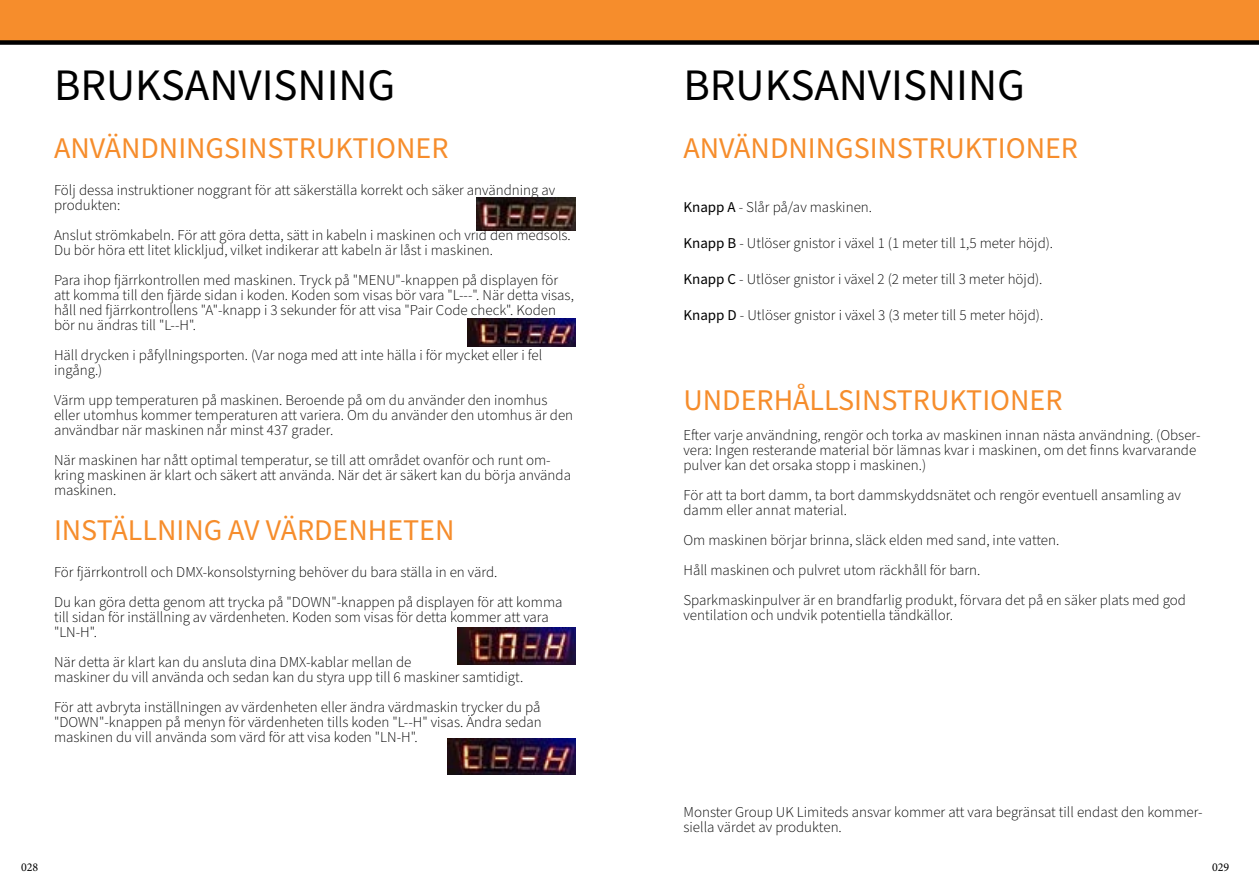
<style>
.page{position:relative;width:1259px;height:893px;background:#fff}
.page>*{position:absolute;margin:0;border:0;box-sizing:border-box;transform-origin:0 0}
.t1{font:45px "Source Sans Pro";color:#000}
.t2{font:30px "Source Sans Pro";color:#f68d2c}
.t3{font:300 15px/15px "Source Sans Pro";color:#000}
.t4{font:12px "Minion Pro";letter-spacing:-.01em;color:#000}
.s1{font-weight:400}
</style>
<div class="page">
<div style="left:0;top:0;width:1259px;height:43px;background:#f68d2c"></div>
<div style="left:0;top:40px;width:1259px;height:5px;background:#000"></div>
<img style="left:477px;top:198px;width:98px;height:32px">
<img style="left:467px;top:319px;width:108px;height:28px">
<img style="left:458px;top:628px;width:117px;height:36px">
<img style="left:447px;top:738px;width:128px;height:37px">
<h1 class="t1" style="left:54px;top:55px;width:343px">BRUKSANVISNING</h1>
<h1 class="t1" style="left:683px;top:55px;width:343px">BRUKSANVISNING</h1>
<h2 class="t2" style="left:54px;top:128px;width:396px">ANVÄNDNINGSINSTRUKTIONER</h2>
<p class="t3" style="left:54px;top:183px;width:503px">Följ dessa instruktioner noggrant för att säkerställa korrekt och säker användning av produkten:</p>
<p class="t3" style="left:54px;top:228px;width:518px">Anslut strömkabeln. För att göra detta, sätt in kabeln i maskinen och vrid den medsols.<br>Du bör höra ett litet klickljud, vilket indikerar att kabeln är låst i maskinen.</p>
<p class="t3" style="left:54px;top:273px;width:521px">Para ihop fjärrkontrollen med maskinen. Tryck på "MENU"-knappen på displayen för att komma till den fjärde sidan i koden. Koden som visas bör vara "L---". När detta visas, håll ned fjärrkontrollens "A"-knapp i 3 sekunder för att visa "Pair Code check". Koden bör nu ändras till "L--H".</p>
<p class="t3" style="left:54px;top:348px;width:490px">Häll drycken i påfyllningsporten. (Var noga med att inte hälla i för mycket eller i fel ingång.)</p>
<p class="t3" style="left:54px;top:393px;width:521px">Värm upp temperaturen på maskinen. Beroende på om du använder den inomhus eller utomhus kommer temperaturen att variera. Om du använder den utomhus är den användbar när maskinen når minst 437 grader.</p>
<p class="t3" style="left:54px;top:453px;width:518px">När maskinen har nått optimal temperatur, se till att området ovanför och runt om&shy;kring maskinen är klart och säkert att använda. När det är säkert kan du börja använda maskinen.</p>
<h2 class="t2" style="left:54px;top:510px;width:402px">INSTÄLLNING AV VÄRDENHETEN</h2>
<p class="t3" style="left:54px;top:557px;width:510px;line-height:30px">För fjärrkontroll och DMX-konsolstyrning behöver du bara ställa in en värd.<br>Du kan göra detta genom att trycka på "DOWN"-knappen på displayen för att komma</p>
<p class="t3" style="left:54px;top:609px;width:496px">till sidan för inställning av värdenheten. Koden som visas för detta kommer att vara "LN-H".</p>
<p class="t3" style="left:54px;top:654px;width:471px">När detta är klart kan du ansluta dina DMX-kablar mellan de<br>maskiner du vill använda och sedan kan du styra upp till 6 maskiner samtidigt.</p>
<p class="t3" style="left:54px;top:699px;width:489px;text-align:justify">För att avbryta inställningen av värdenheten eller ändra värdmaskin trycker du på "DOWN"-knappen på menyn för värdenheten tills koden "L--H" visas. Ändra sedan maskinen du vill använda som värd för att visa koden "LN-H".</p>
<h2 class="t2" style="left:683px;top:128px;width:396px">ANVÄNDNINGSINSTRUKTIONER</h2>
<p class="t3" style="left:683px;top:200px;width:190px"><span class="s1">Knapp A</span> - Slår på/av maskinen.</p>
<p class="t3" style="left:683px;top:236px;width:371px"><span class="s1">Knapp B</span> - Utlöser gnistor i växel 1 (1 meter till 1,5 meter höjd).</p>
<p class="t3" style="left:683px;top:272px;width:360px"><span class="s1">Knapp C</span> - Utlöser gnistor i växel 2 (2 meter till 3 meter höjd).</p>
<p class="t3" style="left:683px;top:308px;width:361px"><span class="s1">Knapp D</span> - Utlöser gnistor i växel 3 (3 meter till 5 meter höjd).</p>
<h2 class="t2" style="left:683px;top:379px;width:380px">UNDERHÅLLSINSTRUKTIONER</h2>
<p class="t3" style="left:683px;top:427px;width:518px">Efter varje användning, rengör och torka av maskinen innan nästa användning. (Obser&shy;vera: Ingen resterande material bör lämnas kvar i maskinen, om det finns kvarvarande pulver kan det orsaka stopp i maskinen.)</p>
<p class="t3" style="left:683px;top:487px;width:499px">För att ta bort damm, ta bort dammskyddsnätet och rengör eventuell ansamling av damm eller annat material.</p>
<p class="t3" style="left:683px;top:525px;width:504px;line-height:30px">Om maskinen börjar brinna, släck elden med sand, inte vatten.<br>Håll maskinen och pulvret utom räckhåll för barn.<br>Sparkmaskinpulver är en brandfarlig produkt, förvara det på en säker plats med god</p>
<p class="t3" style="left:683px;top:607px;width:271px">ventilation och undvik potentiella tändkällor.</p>
<p class="t3" style="left:683px;top:805px;width:520px">Monster Group UK Limiteds ansvar kommer att vara begränsat till endast den kommer&shy;siella värdet av produkten.</p>
<p class="t4" style="left:21px;top:860px;width:19px">028</p>
<p class="t4" style="left:1212px;top:860px;width:19px">029</p>
</div>
